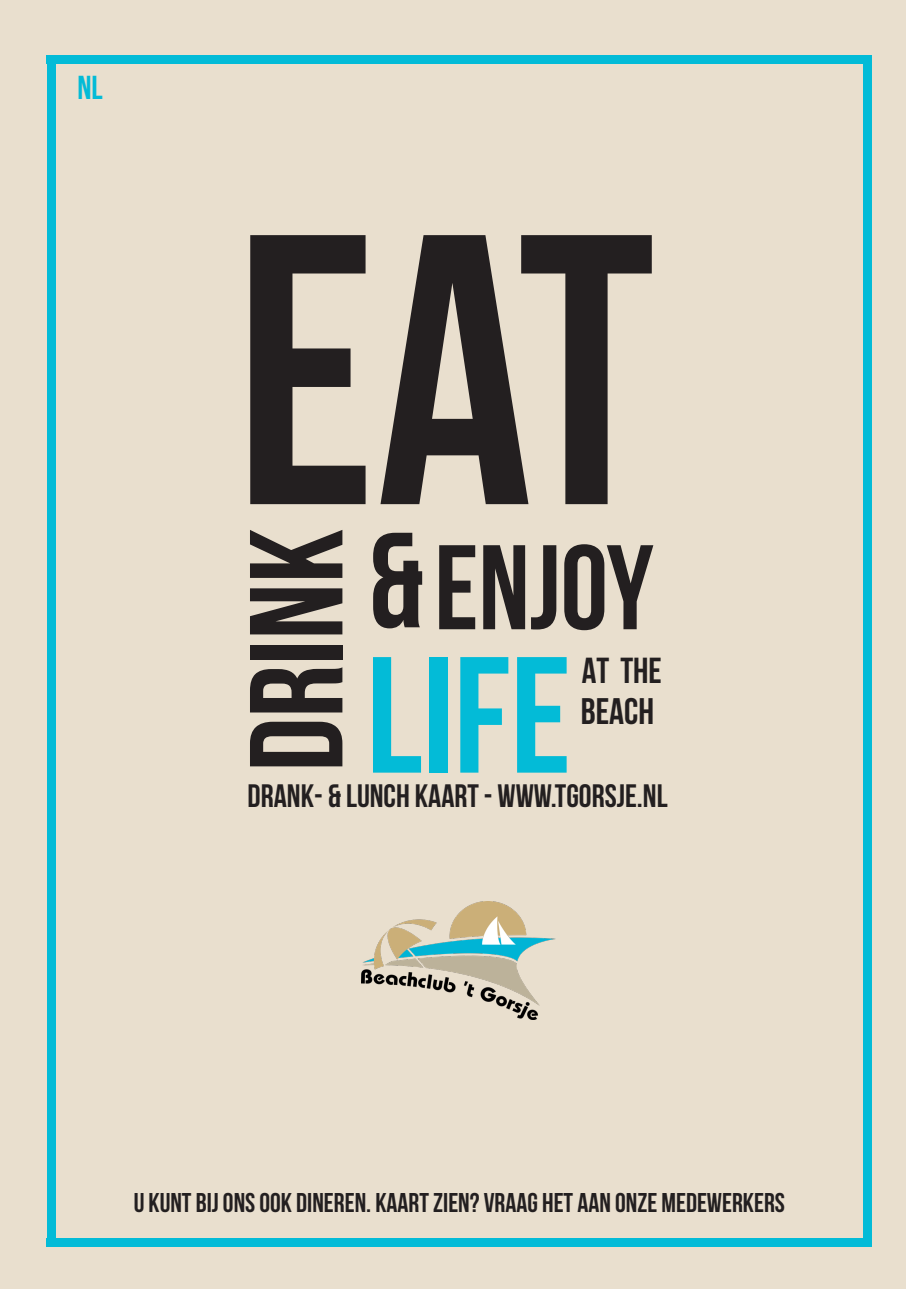
<style>
.page{position:relative;width:906px;height:1289px;background:#fff}
.page>*{position:absolute;margin:0;border:0;box-sizing:border-box;transform-origin:0 0}
.t1{font:700 384.15px "Bebas Neue";color:#231f20}
.t2{font:700 165px "Bebas Neue";color:#03bbd7}
.t3{font:700 135px "Bebas Neue";color:#231f20}
.t4{font:700 132px "Bebas Neue";color:#231f20}
.t5{font:700 120px "Bebas Neue";color:#231f20}
.t6{font:700 36.75px "Bebas Neue";color:#231f20}
.t7{font:700 36px "Bebas Neue";color:#231f20}
.t8{font:700 33px "Bebas Neue";color:#03bbd7}
.t9{font:700 32.25px "Bebas Neue";color:#231f20}
.t10{font:700 27px "Bebas Neue";color:#231f20}
</style>
<div class="page">
<div style="left:0;top:0;width:906px;height:1288px;background:#e9dfce"></div>
<img style="left:361px;top:901px;width:195px;height:118px">
<div style="left:47px;top:64px;width:8px;height:1178px;background:#03bbd7"></div>
<div style="left:47px;top:55px;width:825px;height:9px;background:#03bbd7"></div>
<div style="left:863px;top:64px;width:9px;height:1178px;background:#03bbd7"></div>
<div style="left:47px;top:1237px;width:825px;height:9px;background:#03bbd7"></div>
<p class="t8" style="left:77px;top:69px;width:27px">NL</p>
<p class="t1" style="left:235px;top:160px;width:421px">EAT</p>
<p class="t4" style="left:224px;top:771px;width:245px;rotate:-90deg">DRINK</p>
<p class="t3" style="left:367px;top:506px;width:57px">&amp;</p>
<p class="t5" style="left:434px;top:522px;width:221px">ENJOY</p>
<p class="t2" style="left:366px;top:625px;width:206px">LIFE</p>
<p class="t7" style="left:581px;top:651px;width:82px">AT THE</p>
<p class="t6" style="left:581px;top:691px;width:75px">BEACH</p>
<p class="t9" style="left:248px;top:778px;width:421px">DRANK- &amp; LUNCH KAART - WWW.TGORSJE.NL</p>
<p class="t10" style="left:134px;top:1188px;width:653px">U KUNT BIJ ONS OOK DINEREN. KAART ZIEN? VRAAG HET AAN ONZE MEDEWERKERS</p>
</div>
